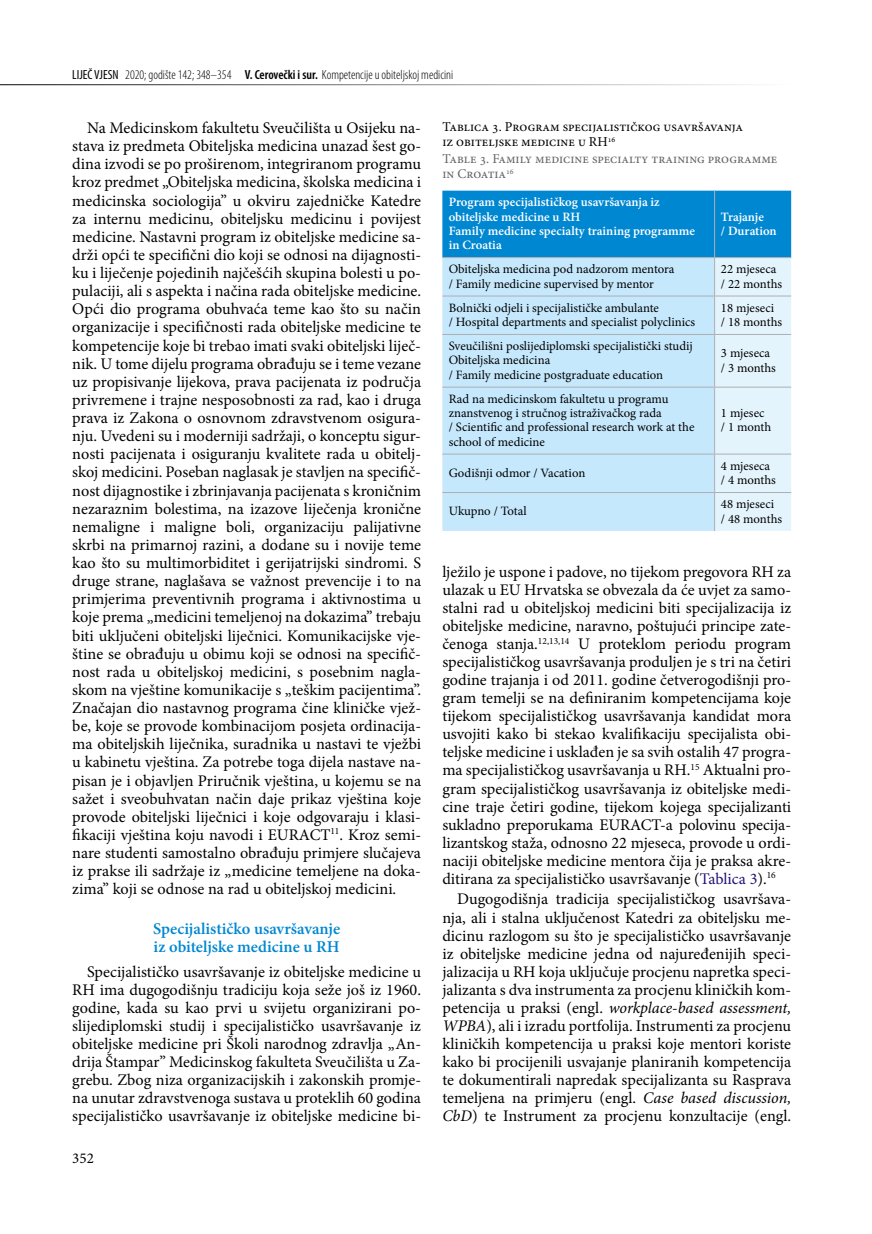
<style>
.page{position:relative;width:872px;height:1234px;background:#fff}
.page>*{position:absolute;margin:0;border:0;box-sizing:border-box;transform-origin:0 0}
.t1{font:600 16.5px/18px "Minion Pro";color:#0087d1}
.t2{font:16.2px/18.1px "Minion Pro";letter-spacing:-.005em;color:#000;text-align:justify}
.t3{font:15px "Minion Pro";color:#000}
.t4{font:13.5px/15px "Minion Pro";color:#000}
.t5{font:13.5px/15px "Minion Pro";color:#646365}
.t6{font:300 condensed 13.2px "Myriad Pro";color:#000}
.t7{font:12.75px/14.2px "Minion Pro";letter-spacing:-.005em;color:#000}
.t8{font:600 12.75px/14.2px "Minion Pro";color:#fff}
.s1{font-weight:400}
.s2{font-weight:600}
.s3{color:#231177}
.s4{font-style:italic}
</style>
<div class="page">
<hr style="left:0;top:84px;width:791px;height:1px;background:#000">
<svg style="left:442px;top:190px;width:349px;height:341px;background:#a5d7f3"></svg>
<hr style="left:714px;top:190px;width:1px;height:67px;background:#adaeb1">
<hr style="left:442px;top:257px;width:272px;height:1px;background:#adaeb1">
<hr style="left:714px;top:257px;width:77px;height:1px;background:#adaeb1">
<hr style="left:714px;top:258px;width:1px;height:37px;background:#adaeb1">
<hr style="left:442px;top:295px;width:272px;height:1px;background:#adaeb1">
<hr style="left:714px;top:295px;width:77px;height:1px;background:#adaeb1">
<hr style="left:714px;top:296px;width:1px;height:38px;background:#adaeb1">
<hr style="left:442px;top:334px;width:272px;height:1px;background:#adaeb1">
<hr style="left:714px;top:334px;width:77px;height:1px;background:#adaeb1">
<hr style="left:714px;top:335px;width:1px;height:51px;background:#adaeb1">
<hr style="left:442px;top:386px;width:272px;height:1px;background:#adaeb1">
<hr style="left:714px;top:386px;width:77px;height:1px;background:#adaeb1">
<hr style="left:714px;top:387px;width:1px;height:66px;background:#adaeb1">
<hr style="left:442px;top:453px;width:272px;height:1px;background:#adaeb1">
<hr style="left:714px;top:453px;width:77px;height:1px;background:#adaeb1">
<hr style="left:714px;top:454px;width:1px;height:38px;background:#adaeb1">
<hr style="left:442px;top:492px;width:272px;height:1px;background:#adaeb1">
<hr style="left:714px;top:492px;width:77px;height:1px;background:#adaeb1">
<hr style="left:714px;top:493px;width:1px;height:38px;background:#adaeb1">
<p class="t6" style="left:72px;top:67px;width:382px"><span class="s1">LIJEČ VJESN</span> 2020; godište 142; 348–354 <span class="s2">V. Cerovečki i sur.</span> Kompetencije u obiteljskoj medicini</p>
<p class="t2" style="left:72px;top:119px;width:350px;text-indent:15px">Na Medicinskom fakultetu Sveučilišta u Osijeku na&shy;stava iz predmeta Obiteljska medicina unazad šest go&shy;dina izvodi se po proširenom, integriranom programu kroz predmet „Obiteljska medicina, školska medicina i medicinska sociologija” u okviru zajedničke Katedre za internu medicinu, obiteljsku medicinu i povijest medicine. Nastavni program iz obiteljske medicine sa&shy;drži opći te specifični dio koji se odnosi na dijagnosti&shy;ku i liječenje pojedinih najčešćih skupina bolesti u po&shy;pulaciji, ali s aspekta i načina rada obiteljske medicine.<br>Opći dio programa obuhvaća teme kao što su način organizacije i specifičnosti rada obiteljske medicine te kompetencije koje bi trebao imati svaki obiteljski liječ&shy;nik. U tome dijelu programa obrađuju se i teme vezane uz propisivanje lijekova, prava pacijenata iz područja privremene i trajne nesposobnosti za rad, kao i druga prava iz Zakona o osnovnom zdravstvenom osigura&shy;nju. Uvedeni su i moderniji sadržaji, o konceptu sigur&shy;nosti pacijenata i osiguranju kvalitete rada u obitelj&shy;skoj medicini. Poseban naglasak je stavljen na specifič&shy;nost dijagnostike i zbrinjavanja pacijenata s kroničnim nezaraznim bolestima, na izazove liječenja kronične nemaligne i maligne boli, organizaciju palijativne skrbi na primarnoj razini, a dodane su i novije teme kao što su multimorbiditet i gerijatrijski sindromi. S druge strane, naglašava se važnost prevencije i to na primjerima preventivnih programa i aktivnostima u koje prema „medicini temeljenoj na dokazima” trebaju biti uključeni obiteljski liječnici. Komunikacijske vje&shy;štine se obrađuju u obimu koji se odnosi na specifič&shy;nost rada u obiteljskoj medicini, s posebnim nagla&shy;skom na vještine komunikacije s „teškim pacijentima”.<br>Značajan dio nastavnog programa čine kliničke vjež&shy;be, koje se provode kombinacijom posjeta ordinacija&shy;ma obiteljskih liječnika, suradnika u nastavi te vježbi u kabinetu vještina. Za potrebe toga dijela nastave na&shy;pisan je i objavljen Priručnik vještina, u kojemu se na sažet i sveobuhvatan način daje prikaz vještina koje provode obiteljski liječnici i koje odgovaraju i klasi&shy;fikaciji vještina koju navodi i EURACT<sup>11</sup>. Kroz semi&shy;nare studenti samostalno obrađuju primjere slučajeva iz prakse ili sadržaje iz „medicine temeljene na doka&shy;zima” koji se odnose na rad u obiteljskoj medicini.</p>
<p class="t1" style="left:153px;top:919px;width:189px">Specijalističko usavršavanje iz obiteljske medicine u RH</p>
<p class="t2" style="left:72px;top:962px;width:350px;text-indent:15px">Specijalističko usavršavanje iz obiteljske medicine u RH ima dugogodišnju tradiciju koja seže još iz 1960. godine, kada su kao prvi u svijetu organizirani po&shy;slijediplomski studij i specijalističko usavršavanje iz obiteljske medicine pri Školi narodnog zdravlja „An&shy;drija Štampar” Medicinskog fakulteta Sveučilišta u Za&shy;grebu. Zbog niza organizacijskih i zakonskih promje&shy;na unutar zdravstvenoga sustava u proteklih 60 godina specijalističko usavršavanje iz obiteljske medicine bi-</p>
<p class="t4" style="left:442px;top:119px;width:302px">Tablica 3. Program specijalističkog usavršavanja iz obiteljske medicine u RH<sup>16</sup></p>
<p class="t5" style="left:442px;top:151px;width:336px">Table 3. Family medicine specialty training programme in Croatia<sup>16</sup></p>
<p class="t8" style="left:449px;top:195px;width:248px">Program specijalističkog usavršavanja iz obiteljske medicine u RH<br>Family medicine specialty training programme in Croatia</p>
<p class="t8" style="left:721px;top:209px;width:57px">Trajanje<br>/ Duration</p>
<p class="t7" style="left:449px;top:262px;width:227px">Obiteljska medicina pod nadzorom mentora / Family medicine supervised by mentor</p>
<p class="t7" style="left:721px;top:262px;width:63px">22 mjeseca / 22 months</p>
<p class="t7" style="left:449px;top:300px;width:248px">Bolnički odjeli i specijalističke ambulante<br>/ Hospital departments and specialist polyclinics</p>
<p class="t7" style="left:721px;top:300px;width:63px">18 mjeseci<br>/ 18 months</p>
<p class="t7" style="left:449px;top:339px;width:246px">Sveučilišni poslijediplomski specijalistički studij<br>Obiteljska medicina<br>/ Family medicine postgraduate education</p>
<p class="t7" style="left:721px;top:346px;width:56px">3 mjeseca / 3 months</p>
<p class="t7" style="left:449px;top:391px;width:247px">Rad na medicinskom fakultetu u programu znanstvenog i stručnog istraživačkog rada<br>/ Scientific and professional research work at the school of medicine</p>
<p class="t7" style="left:721px;top:406px;width:52px">1 mjesec / 1 month</p>
<p class="t7" style="left:449px;top:465px;width:138px">Godišnji odmor / Vacation</p>
<p class="t7" style="left:721px;top:458px;width:56px">4 mjeseca / 4 months</p>
<p class="t7" style="left:449px;top:504px;width:79px">Ukupno / Total</p>
<p class="t7" style="left:721px;top:497px;width:63px">48 mjeseci<br>/ 48 months</p>
<p class="t2" style="left:442px;top:562px;width:350px">lježilo je uspone i padove, no tijekom pregovora RH za ulazak u EU Hrvatska se obvezala da će uvjet za samo&shy;stalni rad u obiteljskoj medicini biti specijalizacija iz obiteljske medicine, naravno, poštujući principe zate&shy;čenoga stanja.<sup>12,13,14</sup> U proteklom periodu program specijalističkog usavršavanja produljen je s tri na četiri godine trajanja i od 2011. godine četverogodišnji pro&shy;gram temelji se na definiranim kompetencijama koje tijekom specijalističkog usavršavanja kandidat mora usvojiti kako bi stekao kvalifikaciju specijalista obi&shy;teljske medicine i usklađen je sa svih ostalih 47 progra&shy;ma specijalističkog usavršavanja u RH.<sup>15</sup> Aktualni pro&shy;gram specijalističkog usavršavanja iz obiteljske medi&shy;cine traje četiri godine, tijekom kojega specijalizanti sukladno preporukama EURACT-a polovinu specija&shy;lizantskog staža, odnosno 22 mjeseca, provode u ordi&shy;naciji obiteljske medicine mentora čija je praksa akre&shy;ditirana za specijalističko usavršavanje (<span class="s3">Tablica 3</span>).<sup>16</sup></p>
<p class="t2" style="left:442px;top:890px;width:350px;text-indent:15px">Dugogodišnja tradicija specijalističkog usavršava&shy;nja, ali i stalna uključenost Katedri za obiteljsku me&shy;dicinu razlogom su što je specijalističko usavršavanje iz obiteljske medicine jedna od najuređenijih speci&shy;jalizacija u RH koja uključuje procjenu napretka speci&shy;jalizanta s dva instrumenta za procjenu kliničkih kom&shy;petencija u praksi (engl. <span class="s4">workplace-based assessment, WPBA</span>), ali i izradu portfolija. Instrumenti za procjenu kliničkih kompetencija u praksi koje mentori koriste kako bi procijenili usvajanje planiranih kompetencija te dokumentirali napredak specijalizanta su Rasprava temeljena na primjeru (engl. <span class="s4">Case based discussion, CbD</span>) te Instrument za procjenu konzultacije (engl.</p>
<p class="t3" style="left:72px;top:1147px;width:23px">352</p>
</div>
